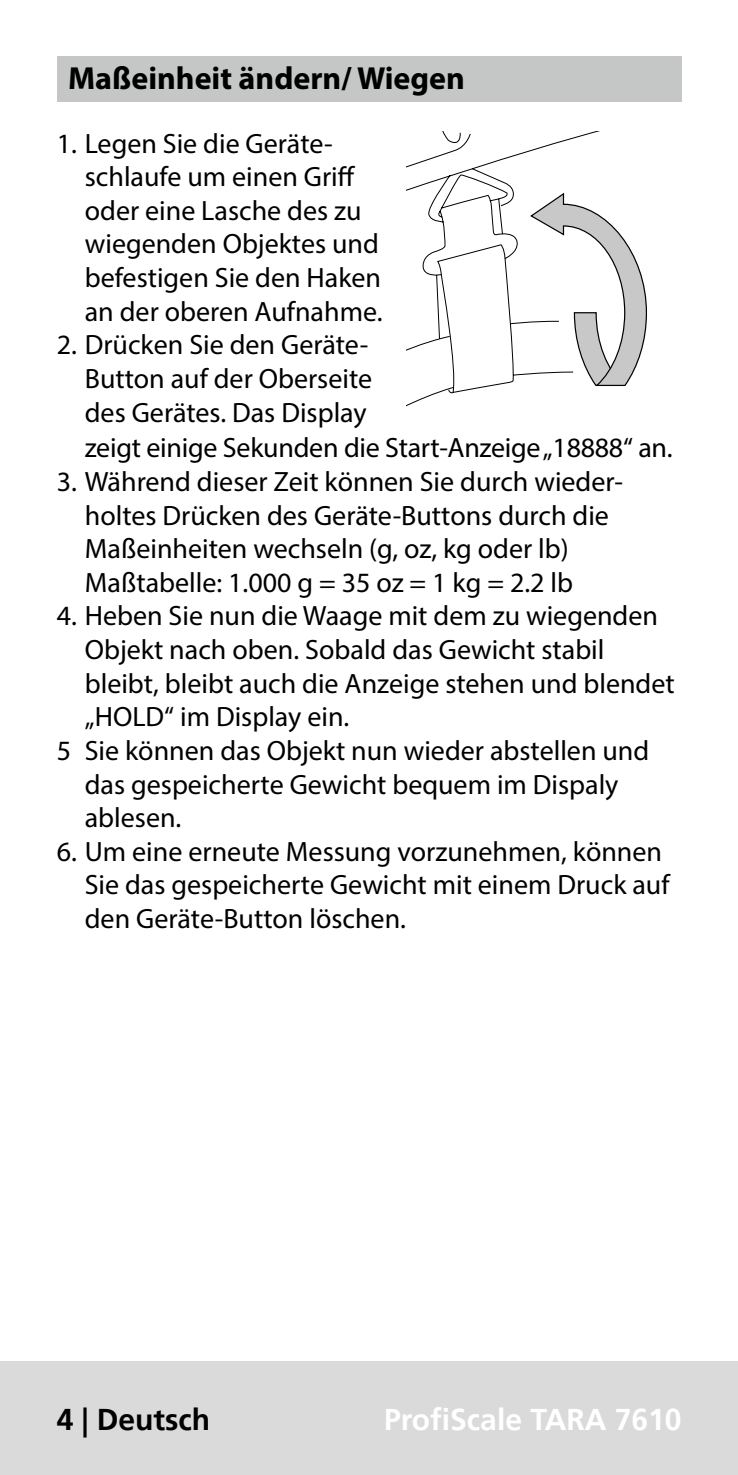
<style>
.page{position:relative;width:738px;height:1475px;background:#fff}
.page>*{position:absolute;margin:0;border:0;box-sizing:border-box;transform-origin:0 0}
.t1{font:700 32px "Myriad Pro";color:#000}
.t2{font:700 30px "Frutiger LT Pro";color:#fff}
.t3{font:700 30px "Frutiger LT Pro";color:#000}
.t4{font:28px/33.6px "Myriad Pro";color:#000}
</style>
<div class="page">
<div style="left:0;top:1361px;width:737px;height:113px;background:#dadada"></div>
<div style="left:57px;top:57px;width:623px;height:45px;background:#c5c6c6"></div>
<svg style="left:406px;top:132px;width:190px;height:275px"></svg>
<svg style="left:528px;top:191px;width:119px;height:196px"></svg>
<p class="t1" style="left:68px;top:57px;width:398px">Maßeinheit ändern/ Wiegen</p>
<p class="t4" style="left:85px;top:126px;width:299px;text-indent:-28px">1. Legen Sie die Geräte&shy;schlaufe um einen Griff oder eine Lasche des zu wiegenden Objektes und befestigen Sie den Haken an der oberen Aufnahme.</p>
<p class="t4" style="left:85px;top:327px;width:589px;text-indent:-28px">2. Drücken Sie den Geräte-<br>Button auf der Oberseite<br>des Gerätes. Das Display<br>zeigt einige Sekunden die Start-Anzeige „18888“ an.</p>
<p class="t4" style="left:85px;top:464px;width:539px;text-indent:-28px">3. Während dieser Zeit können Sie durch wieder&shy;holtes Drücken des Geräte-Buttons durch die Maßeinheiten wechseln (g, oz, kg oder lb)<br>Maßtabelle: 1.000 g = 35 oz = 1 kg = 2.2 lb</p>
<p class="t4" style="left:57px;top:598px;width:602px">4. Heben Sie nun die Waage mit dem zu wiegenden</p>
<p class="t4" style="left:85px;top:632px;width:520px">Objekt nach oben. Sobald das Gewicht stabil</p>
<p class="t4" style="left:85px;top:666px;width:591px">bleibt, bleibt auch die Anzeige stehen und blendet</p>
<p class="t4" style="left:85px;top:699px;width:266px">„HOLD“ im Display ein.</p>
<p class="t4" style="left:57px;top:733px;width:593px">5 Sie können das Objekt nun wieder abstellen und</p>
<p class="t4" style="left:85px;top:766px;width:535px">das gespeicherte Gewicht bequem im Dispaly</p>
<p class="t4" style="left:85px;top:800px;width:98px">ablesen.</p>
<p class="t4" style="left:85px;top:834px;width:585px;text-indent:-28px">6. Um eine erneute Messung vorzunehmen, können<br>Sie das gespeicherte Gewicht mit einem Druck auf den Geräte-Button löschen.</p>
<p class="t3" style="left:57px;top:1400px;width:155px">4 | Deutsch</p>
<p class="t2" style="left:384px;top:1400px;width:299px">ProfiScale TARA 7610</p>
</div>
